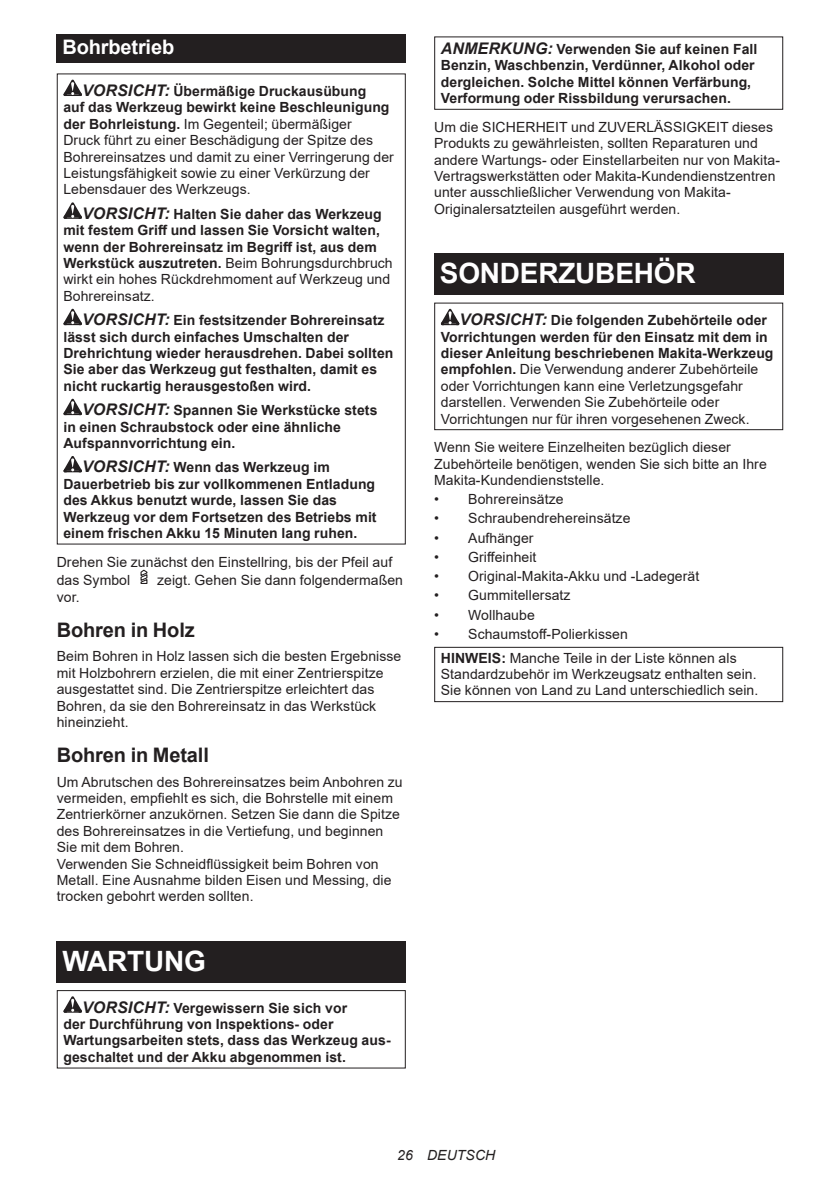
<style>
.page{position:relative;width:840px;height:1191px;background:#fff}
.page>*{position:absolute;margin:0;border:0;box-sizing:border-box;transform-origin:0 0}
.t1{font:700 28px "Arial";letter-spacing:-.01em;color:#fff}
.t2{font:700 20px "Arial";letter-spacing:-.01em;color:#231f20}
.t3{font:700 20px "Arial";letter-spacing:-.01em;color:#fff}
.t4{font:14px/16.4px "Arial";letter-spacing:.005em;color:#231f20}
.t5{font:700 14px/16.4px "Arial";letter-spacing:.005em;color:#231f20}
.t6{font:italic 14px "Arial";letter-spacing:.005em;color:#231f20}
.s1{font-weight:700;font-style:italic;font-size:16px}
.s2{font-weight:700}
.s3{font-style:italic;font-size:16px}
.s4{font-weight:400}
</style>
<div class="page">
<div style="left:57px;top:34px;width:348px;height:29px;background:#231f20"></div>
<svg style="left:63px;top:80px;width:19px;height:16px"></svg>
<svg style="left:63px;top:202px;width:19px;height:17px"></svg>
<svg style="left:63px;top:309px;width:19px;height:16px"></svg>
<svg style="left:63px;top:399px;width:19px;height:16px"></svg>
<svg style="left:63px;top:456px;width:19px;height:16px"></svg>
<svg style="left:140px;top:569px;width:8px;height:15px"></svg>
<div style="left:57px;top:941px;width:348px;height:41px;background:#231f20"></div>
<svg style="left:63px;top:996px;width:19px;height:16px"></svg>
<div style="left:57px;top:990px;width:348px;height:78px;border:1px solid #231f20"></div>
<div style="left:434px;top:36px;width:348px;height:74px;border:1px solid #231f20"></div>
<div style="left:434px;top:253px;width:348px;height:41px;background:#231f20"></div>
<svg style="left:440px;top:309px;width:19px;height:16px"></svg>
<div style="left:434px;top:302px;width:348px;height:128px;border:1px solid #231f20"></div>
<div style="left:434px;top:647px;width:348px;height:55px;border:1px solid #231f20"></div>
<h2 class="t3" style="left:62px;top:33px;width:113px">Bohrbetrieb</h2>
<p class="t4" style="left:63px;top:83px;width:332px;text-indent:19px"><span class="s1">VORSICHT:</span> <span class="s2">Übermäßige Druckausübung<br>auf das Werkzeug bewirkt keine Beschleunigung der Bohrleistung.</span> Im Gegenteil; übermäßiger<br>Druck führt zu einer Beschädigung der Spitze des Bohrereinsatzes und damit zu einer Verringerung der Leistungsfähigkeit sowie zu einer Verkürzung der Lebensdauer des Werkzeugs.</p>
<p class="t5" style="left:63px;top:206px;width:330px;text-indent:19px"><span class="s3">VORSICHT:</span> Halten Sie daher das Werkzeug mit festem Griff und lassen Sie Vorsicht walten, wenn der Bohrereinsatz im Begriff ist, aus dem Werkstück auszutreten. <span class="s4">Beim Bohrungsdurchbruch wirkt ein hohes Rückdrehmoment auf Werkzeug und Bohrereinsatz.</span></p>
<p class="t5" style="left:63px;top:312px;width:331px;text-indent:19px"><span class="s3">VORSICHT:</span> Ein festsitzender Bohrereinsatz lässt sich durch einfaches Umschalten der Drehrichtung wieder herausdrehen. Dabei sollten Sie aber das Werkzeug gut festhalten, damit es nicht ruckartig herausgestoßen wird.</p>
<p class="t5" style="left:63px;top:402px;width:315px;text-indent:19px"><span class="s3">VORSICHT:</span> Spannen Sie Werkstücke stets in einen Schraubstock oder eine ähnliche<br>Aufspannvorrichtung ein.</p>
<p class="t5" style="left:63px;top:459px;width:314px;text-indent:19px"><span class="s3">VORSICHT:</span> Wenn das Werkzeug im Dauerbetrieb bis zur vollkommenen Entladung des Akkus benutzt wurde, lassen Sie das Werkzeug vor dem Fortsetzen des Betriebs mit einem frischen Akku 15 Minuten lang ruhen.</p>
<p class="t4" style="left:57px;top:552px;width:337px;line-height:18.8px">Drehen Sie zunächst den Einstellring, bis der Pfeil auf das Symbol</p>
<p class="t4" style="left:157px;top:572px;width:247px">zeigt. Gehen Sie dann folgendermaßen</p>
<p class="t4" style="left:57px;top:588px;width:24px">vor.</p>
<h2 class="t2" style="left:57px;top:615px;width:139px">Bohren in Holz</h2>
<p class="t4" style="left:57px;top:648px;width:346px">Beim Bohren in Holz lassen sich die besten Ergebnisse mit Holzbohrern erzielen, die mit einer Zentrierspitze ausgestattet sind. Die Zentrierspitze erleichtert das Bohren, da sie den Bohrereinsatz in das Werkstück hineinzieht.</p>
<h2 class="t2" style="left:57px;top:740px;width:154px">Bohren in Metall</h2>
<p class="t4" style="left:57px;top:773px;width:347px">Um Abrutschen des Bohrereinsatzes beim Anbohren zu vermeiden, empfiehlt es sich, die Bohrstelle mit einem Zentrierkörner anzukörnen. Setzen Sie dann die Spitze des Bohrereinsatzes in die Vertiefung, und beginnen Sie mit dem Bohren.<br>Verwenden Sie Schneidflüssigkeit beim Bohren von Metall. Eine Ausnahme bilden Eisen und Messing, die trocken gebohrt werden sollten.</p>
<h1 class="t1" style="left:62px;top:941px;width:145px">WARTUNG</h1>
<p class="t5" style="left:63px;top:999px;width:328px;text-indent:19px"><span class="s3">VORSICHT:</span> Vergewissern Sie sich vor<br>der Durchführung von Inspektions- oder Wartungsarbeiten stets, dass das Werkzeug aus&shy;geschaltet und der Akku abgenommen ist.</p>
<p class="t5" style="left:440px;top:41px;width:318px"><span class="s3">ANMERKUNG:</span> Verwenden Sie auf keinen Fall Benzin, Waschbenzin, Verdünner, Alkohol oder dergleichen. Solche Mittel können Verfärbung, Verformung oder Rissbildung verursachen.</p>
<p class="t4" style="left:434px;top:119px;width:347px">Um die SICHERHEIT und ZUVERLÄSSIGKEIT dieses Produkts zu gewährleisten, sollten Reparaturen und andere Wartungs- oder Einstellarbeiten nur von Makita-Vertragswerkstätten oder Makita-Kundendienstzentren unter ausschließlicher Verwendung von Makita-Originalersatzteilen ausgeführt werden.</p>
<h1 class="t1" style="left:439px;top:254px;width:257px">SONDERZUBEHÖR</h1>
<p class="t4" style="left:440px;top:312px;width:334px;text-indent:19px"><span class="s1">VORSICHT:</span> <span class="s2">Die folgenden Zubehörteile oder Vorrichtungen werden für den Einsatz mit dem in dieser Anleitung beschriebenen Makita-Werkzeug empfohlen.</span> Die Verwendung anderer Zubehörteile oder Vorrichtungen kann eine Verletzungsgefahr darstellen. Verwenden Sie Zubehörteile oder Vorrichtungen nur für ihren vorgesehenen Zweck.</p>
<p class="t4" style="left:434px;top:439px;width:334px">Wenn Sie weitere Einzelheiten bezüglich dieser<br>Zubehörteile benötigen, wenden Sie sich bitte an Ihre<br>Makita-Kundendienststelle.</p>
<p class="t4" style="left:434px;top:491px;width:131px">• Bohrereinsätze</p>
<p class="t4" style="left:434px;top:510px;width:198px">• Schraubendrehereinsätze</p>
<p class="t4" style="left:434px;top:529px;width:101px">• Aufhänger</p>
<p class="t4" style="left:434px;top:548px;width:104px">• Griffeinheit</p>
<p class="t4" style="left:434px;top:568px;width:266px">• Original-Makita-Akku und -Ladegerät</p>
<p class="t4" style="left:434px;top:587px;width:138px">• Gummitellersatz</p>
<p class="t4" style="left:434px;top:606px;width:102px">• Wollhaube</p>
<p class="t4" style="left:440px;top:622px;width:297px;line-height:23.8px;text-indent:-7px">• Schaumstoff-Polierkissen<br><span class="s2">HINWEIS:</span> Manche Teile in der Liste können als</p>
<p class="t4" style="left:440px;top:666px;width:319px">Standardzubehör im Werkzeugsatz enthalten sein.<br>Sie können von Land zu Land unterschiedlich sein.</p>
<p class="t6" style="left:397px;top:1146px;width:99px">26 DEUTSCH</p>
</div>
